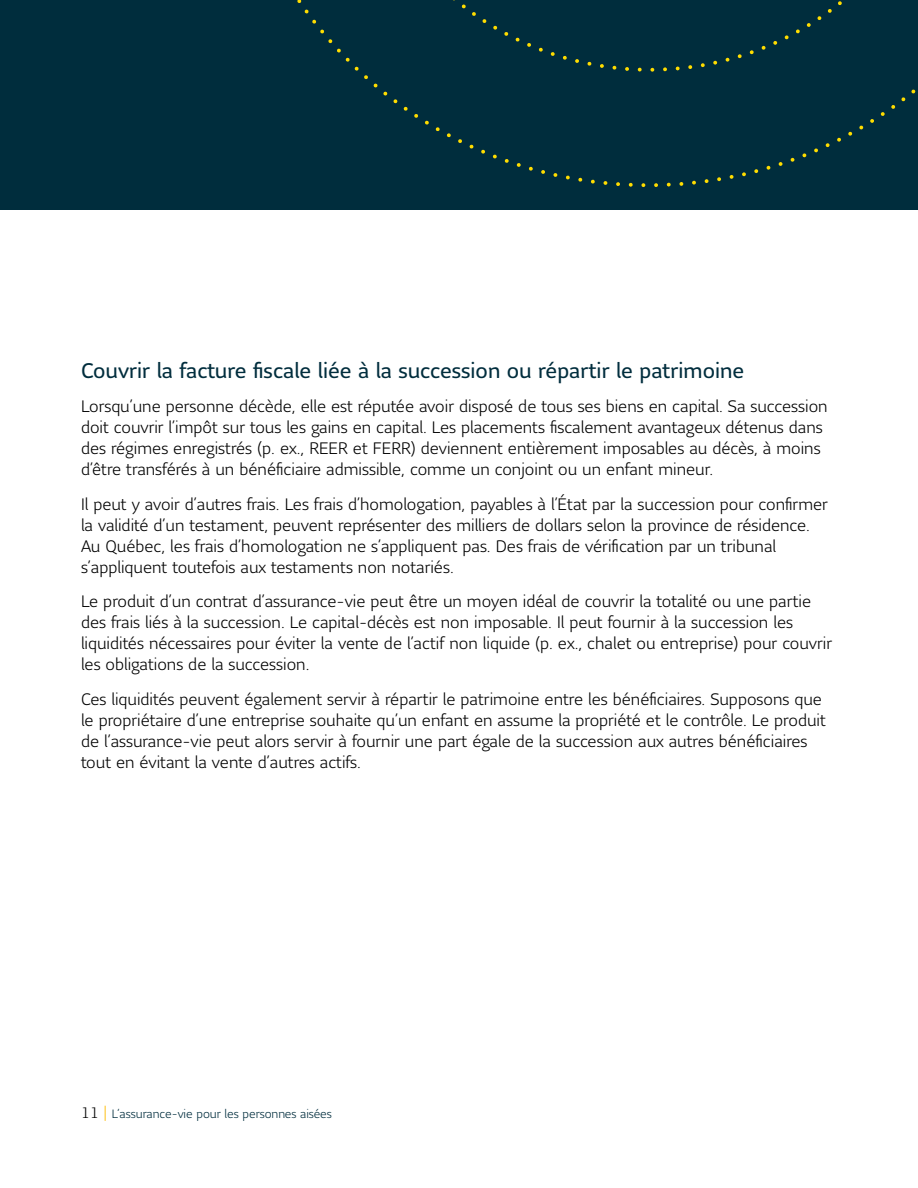
<style>
.page{position:relative;width:918px;height:1188px;background:#fff}
.page>*{position:absolute;margin:0;border:0;box-sizing:border-box;transform-origin:0 0}
.t1{font:21px "Sun Life Sans";color:#002d3d}
.t2{font:300 16.5px/21px "Sun Life Sans";color:#000}
.t3{font:300 12px "Sun Life Sans";color:#002d3d}
.s1{font-family:"Sun Life Serif";font-size:15px;color:#000}
.s2{font-family:"Sun Life Serif";font-size:15px;color:#febe10}
</style>
<div class="page">
<div style="left:0;top:0;width:918px;height:209px;background:#002d3d"></div>
<svg style="left:297px;top:0;width:619px;height:187px"></svg>
<p class="t1" style="left:81px;top:356px;width:665px">Couvrir la facture fiscale liée à la succession ou répartir le patrimoine</p>
<p class="t2" style="left:81px;top:395px;width:748px">Lorsqu’une personne décède, elle est réputée avoir disposé de tous ses biens en capital. Sa succession doit couvrir l’impôt sur tous les gains en capital. Les placements fiscalement avantageux détenus dans des régimes enregistrés (p. ex., REER et FERR) deviennent entièrement imposables au décès, à moins d’être transférés à un bénéficiaire admissible, comme un conjoint ou un enfant mineur.</p>
<p class="t2" style="left:81px;top:493px;width:748px">Il peut y avoir d’autres frais. Les frais d’homologation, payables à l’État par la succession pour confirmer la validité d’un testament, peuvent représenter des milliers de dollars selon la province de résidence.<br>Au Québec, les frais d’homologation ne s’appliquent pas. Des frais de vérification par un tribunal s’appliquent toutefois aux testaments non notariés.</p>
<p class="t2" style="left:81px;top:590px;width:753px">Le produit d’un contrat d’assurance-vie peut être un moyen idéal de couvrir la totalité ou une partie des frais liés à la succession. Le capital-décès est non imposable. Il peut fournir à la succession les liquidités nécessaires pour éviter la vente de l’actif non liquide (p. ex., chalet ou entreprise) pour couvrir les obligations de la succession.</p>
<p class="t2" style="left:81px;top:688px;width:746px">Ces liquidités peuvent également servir à répartir le patrimoine entre les bénéficiaires. Supposons que le propriétaire d’une entreprise souhaite qu’un enfant en assume la propriété et le contrôle. Le produit de l’assurance-vie peut alors servir à fournir une part égale de la succession aux autres bénéficiaires tout en évitant la vente d’autres actifs.</p>
<p class="t3" style="left:81px;top:1106px;width:252px"><span class="s1">11</span> <span class="s2">|</span> L’assurance-vie pour les personnes aisées</p>
</div>
